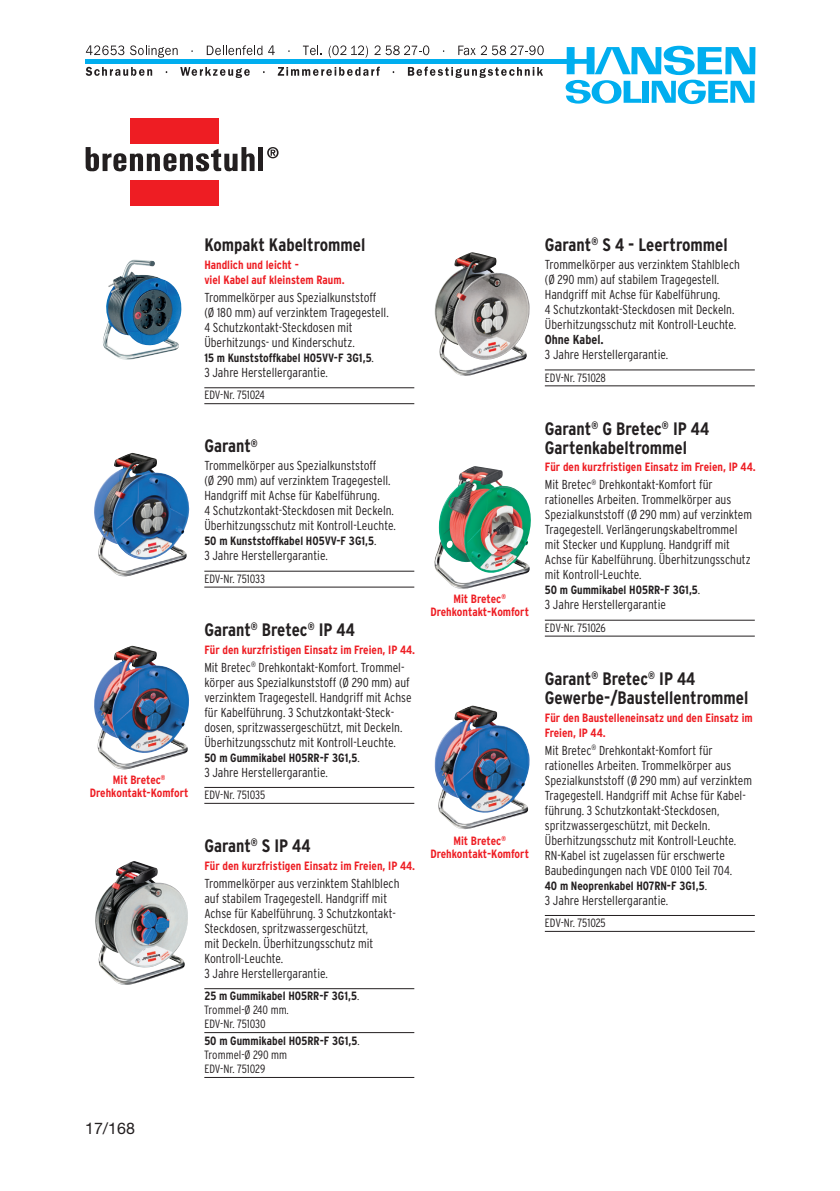
<style>
.page{position:relative;width:840px;height:1191px;background:#fff}
.page>*{position:absolute;margin:0;border:0;box-sizing:border-box;transform-origin:0 0}
.t1{font:700 condensed 18px/19px "Interstate";color:#231f20}
.t2{font:16px "Helvetica Neue";color:#231f20}
.t3{font:300 condensed 13px/15px "Interstate";color:#231f20}
.t4{font:700 condensed 13px "Interstate";color:#231f20}
.t5{font:700 condensed 12px/13px "Interstate";color:#ee1d23;text-align:center}
.t6{font:300 condensed 12px/14px "Interstate";color:#231f20}
.t7{font:700 condensed 12px "Interstate";color:#231f20}
.s1{font-weight:300;font-size:13px}
.s2{font-weight:700}
</style>
<div class="page">
<div style="left:130px;top:118px;width:88px;height:25px;background:#ee1d23"></div>
<div style="left:130px;top:181px;width:88px;height:25px;background:#ee1d23"></div>
<div style="left:258px;top:147px;width:5px;height:24px;background:#231f20"></div>
<svg style="left:86px;top:147px;width:168px;height:25px"></svg>
<svg style="left:267px;top:147px;width:11px;height:11px"></svg>
<hr style="left:204px;top:387px;width:210px;height:1px;background:#231f20">
<hr style="left:204px;top:403px;width:210px;height:1px;background:#231f20">
<hr style="left:204px;top:571px;width:210px;height:1px;background:#231f20">
<hr style="left:204px;top:587px;width:210px;height:1px;background:#231f20">
<hr style="left:204px;top:787px;width:210px;height:1px;background:#231f20">
<hr style="left:204px;top:803px;width:210px;height:1px;background:#231f20">
<hr style="left:204px;top:988px;width:210px;height:1px;background:#231f20">
<hr style="left:204px;top:1032px;width:210px;height:1px;background:#231f20">
<hr style="left:204px;top:1077px;width:210px;height:1px;background:#231f20">
<hr style="left:544px;top:369px;width:210px;height:1px;background:#231f20">
<hr style="left:544px;top:385px;width:210px;height:1px;background:#231f20">
<hr style="left:544px;top:620px;width:210px;height:1px;background:#231f20">
<hr style="left:544px;top:636px;width:210px;height:1px;background:#231f20">
<hr style="left:544px;top:915px;width:210px;height:1px;background:#231f20">
<hr style="left:544px;top:931px;width:210px;height:1px;background:#231f20">
<img style="left:103px;top:259px;width:78px;height:101px">
<img style="left:94px;top:453px;width:95px;height:123px">
<img style="left:94px;top:646px;width:95px;height:123px">
<img style="left:95px;top:861px;width:93px;height:124px">
<img style="left:434px;top:252px;width:95px;height:124px">
<img style="left:434px;top:466px;width:96px;height:123px">
<img style="left:434px;top:705px;width:95px;height:124px">
<svg style="left:565px;top:46px;width:190px;height:58px"></svg>
<svg style="left:86px;top:45px;width:38px;height:10px"></svg>
<svg style="left:130px;top:45px;width:47px;height:13px"></svg>
<svg style="left:207px;top:45px;width:55px;height:10px"></svg>
<svg style="left:268px;top:45px;width:6px;height:10px"></svg>
<svg style="left:303px;top:46px;width:19px;height:9px"></svg>
<svg style="left:328px;top:45px;width:40px;height:13px"></svg>
<svg style="left:374px;top:45px;width:55px;height:10px"></svg>
<svg style="left:458px;top:45px;width:85px;height:10px"></svg>
<svg style="left:86px;top:67px;width:66px;height:9px"></svg>
<svg style="left:180px;top:67px;width:70px;height:11px"></svg>
<svg style="left:278px;top:67px;width:101px;height:9px"></svg>
<svg style="left:407px;top:67px;width:135px;height:11px"></svg>
<div style="left:85px;top:59px;width:489px;height:5px;background:#00aeef"></div>
<p class="t5" style="left:90px;top:773px;width:100px">Mit Bretec<sup>®<br></sup>Drehkontakt-Komfort</p>
<h1 class="t1" style="left:204px;top:235px;width:162px">Kompakt Kabeltrommel</h1>
<p class="t5" style="left:204px;top:257px;width:142px;line-height:15px;text-align:left">Handlich und leicht -<br>viel Kabel auf kleinstem Raum.</p>
<p class="t3" style="left:204px;top:290px;width:186px">Trommelkörper aus Spezialkunststoff (Ø 180 mm) auf verzinktem Tragegestell.<br>4 Schutzkontakt-Steckdosen mit Überhitzungs- und Kinderschutz.</p>
<p class="t7" style="left:204px;top:350px;width:171px">15 m Kunststoffkabel H05VV-F 3G1,5<span class="s1">.</span></p>
<p class="t3" style="left:204px;top:365px;width:125px">3 Jahre Herstellergarantie.</p>
<p class="t6" style="left:204px;top:388px;width:62px">EDV-Nr. 751024</p>
<h1 class="t1" style="left:204px;top:436px;width:55px">Garant<sup>®</sup></h1>
<p class="t3" style="left:204px;top:458px;width:193px">Trommelkörper aus Spezialkunststoff<br>(Ø 290 mm) auf verzinktem Tragegestell.<br>Handgriff mit Achse für Kabelführung.<br>4 Schutzkontakt-Steckdosen mit Deckeln.<br>Überhitzungsschutz mit Kontroll-Leuchte.</p>
<p class="t7" style="left:204px;top:534px;width:174px">50 m Kunststoffkabel H05VV-F 3G1,5<span class="s1">.</span></p>
<p class="t3" style="left:204px;top:548px;width:125px">3 Jahre Herstellergarantie.</p>
<p class="t6" style="left:204px;top:571px;width:62px">EDV-Nr. 751033</p>
<h1 class="t1" style="left:204px;top:620px;width:152px">Garant<sup>®</sup> Bretec<sup>®</sup> IP 44</h1>
<p class="t5" style="left:204px;top:643px;width:212px">Für den kurzfristigen Einsatz im Freien, IP 44.</p>
<p class="t3" style="left:204px;top:659px;width:209px">Mit Bretec<sup>®</sup> Drehkontakt-Komfort. Trommel&shy;körper aus Spezialkunststoff (Ø 290 mm) auf verzinktem Tragegestell. Handgriff mit Achse für Kabel führung. 3 Schutzkontakt-Steck&shy;dosen, spritzwassergeschützt, mit Deckeln.<br>Überhitzungsschutz mit Kontroll-Leuchte.</p>
<p class="t7" style="left:204px;top:750px;width:157px">50 m Gummi kabel H05RR-F 3G1,5<span class="s1">.</span></p>
<p class="t3" style="left:204px;top:764px;width:125px">3 Jahre Herstellergarantie.</p>
<p class="t6" style="left:204px;top:788px;width:62px">EDV-Nr. 751035</p>
<h1 class="t1" style="left:204px;top:836px;width:108px">Garant<sup>®</sup> S IP 44</h1>
<p class="t5" style="left:204px;top:859px;width:212px">Für den kurzfristigen Einsatz im Freien, IP 44.</p>
<p class="t3" style="left:204px;top:875px;width:196px">Trommelkörper aus verzinktem Stahlblech auf stabilem Tragegestell. Handgriff mit Achse für Kabelführung. 3 Schutzkontakt-Steckdosen, spritzwassergeschützt,<br>mit Deckeln. Überhitzungsschutz mit Kontroll-Leuchte.<br>3 Jahre Herstellergarantie.</p>
<p class="t6" style="left:204px;top:989px;width:156px"><span class="s2">25 m Gummikabel H05RR-F 3G1,5</span>.<br>Trommel-Ø 240 mm.<br>EDV-Nr. 751030</p>
<p class="t6" style="left:204px;top:1034px;width:157px"><span class="s2">50 m Gummikabel H05RR-F 3G1,5</span>.<br>Trommel-Ø 290 mm<br>EDV-Nr. 751029</p>
<p class="t5" style="left:430px;top:592px;width:100px">Mit Bretec<sup>®<br></sup>Drehkontakt-Komfort</p>
<p class="t5" style="left:430px;top:834px;width:100px">Mit Bretec<sup>®<br></sup>Drehkontakt-Komfort</p>
<h1 class="t1" style="left:544px;top:235px;width:184px">Garant<sup>®</sup> S 4 - Leertrommel</h1>
<p class="t3" style="left:544px;top:257px;width:196px">Trommelkörper aus verzinktem Stahlblech (Ø 290 mm) auf stabilem Tragegestell.<br>Handgriff mit Achse für Kabelführung.<br>4 Schutzkontakt-Steckdosen mit Deckeln.<br>Überhitzungsschutz mit Kontroll-Leuchte.</p>
<p class="t4" style="left:544px;top:331px;width:60px">Ohne Kabel.</p>
<p class="t3" style="left:544px;top:347px;width:125px">3 Jahre Herstellergarantie.</p>
<p class="t6" style="left:544px;top:370px;width:62px">EDV-Nr. 751028</p>
<h1 class="t1" style="left:544px;top:419px;width:166px">Garant<sup>®</sup> G Bretec<sup>®</sup> IP 44<br>Gartenkabeltrommel</h1>
<p class="t5" style="left:544px;top:461px;width:212px">Für den kurzfristigen Einsatz im Freien, IP 44.</p>
<p class="t3" style="left:544px;top:477px;width:208px">Mit Bretec<sup>®</sup> Drehkontakt-Komfort für rationelles Arbeiten. Trommelkörper aus Spezialkunststoff (Ø 290 mm) auf verzinktem Tragegestell. Verlängerungskabeltrommel mit Stecker und Kupplung. Handgriff mit Achse für Kabelführung. Überhitzungsschutz mit Kontroll-Leuchte.</p>
<p class="t7" style="left:544px;top:583px;width:157px">50 m Gummikabel H05RR-F 3G1,5<span class="s1">.</span></p>
<p class="t3" style="left:544px;top:597px;width:123px">3 Jahre Herstellergarantie</p>
<p class="t6" style="left:544px;top:620px;width:62px">EDV-Nr. 751026</p>
<h1 class="t1" style="left:544px;top:669px;width:205px">Garant<sup>®</sup> Bretec<sup>®</sup> IP 44<br>Gewerbe-/Baustellentrommel</h1>
<p class="t5" style="left:544px;top:710px;width:209px;line-height:15px;text-align:left">Für den Baustelleneinsatz und den Einsatz im<br>Freien, IP 44.</p>
<p class="t3" style="left:544px;top:742px;width:209px">Mit Bretec<sup>®</sup> Drehkontakt-Komfort für rationelles Arbeiten. Trommelkörper aus Spezialkunststoff (Ø 290 mm) auf ver zinktem Tragegestell. Handgriff mit Achse für Kabel&shy;führung. 3 Schutzkontakt-Steckdosen, spritzwassergeschützt, mit Deckeln.<br>Überhitzungsschutz mit Kontroll-Leuchte.<br>RN-Kabel ist zugelassen für erschwerte Baubedingungen nach VDE 0100 Teil 704.</p>
<p class="t7" style="left:544px;top:878px;width:164px">40 m Neoprenkabel H07RN-F 3G1,5<span class="s1">.</span></p>
<p class="t3" style="left:544px;top:892px;width:125px">3 Jahre Herstellergarantie.</p>
<p class="t6" style="left:544px;top:916px;width:62px">EDV-Nr. 751025</p>
<p class="t2" style="left:85px;top:1119px;width:51px">17/168</p>
</div>
